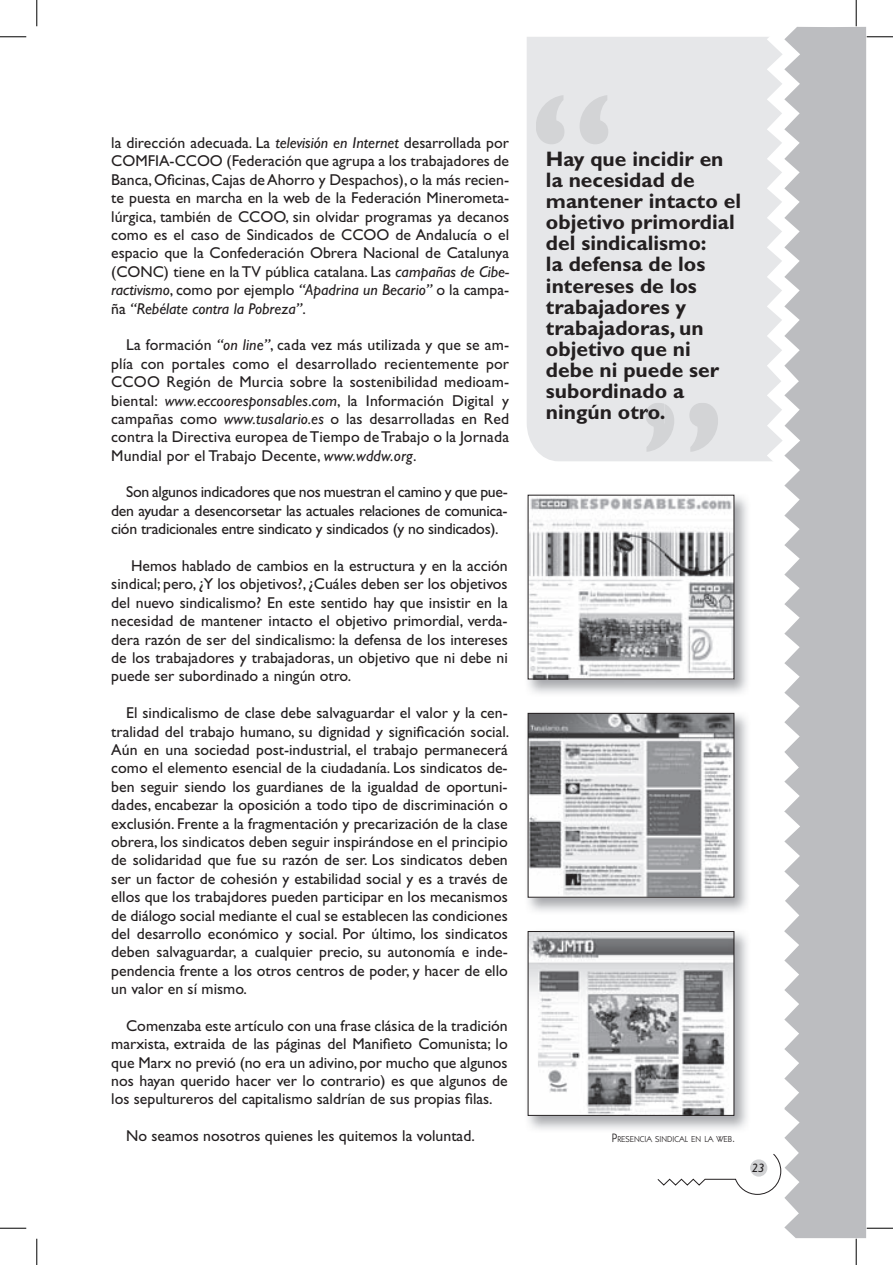
<style>
.page{position:relative;width:893px;height:1265px;background:#fff}
.page>*{position:absolute;margin:0;border:0;box-sizing:border-box;transform-origin:0 0}
.t1{font:700 21px/21px "Gill Sans";color:#231f20}
.t2{font:15.75px/18.4px "Gill Sans";color:#231f20;text-align:justify}
.t3{font:italic 12.25px "Gill Sans";color:#231f20}
.t4{font:8.58px "Itc Kabel";color:#231f20}
.s1{font-style:italic}
.s2{font-size:12.25px}
</style>
<div class="page">
<img style="left:527px;top:494px;width:220px;height:200px">
<img style="left:529px;top:496px;width:203px;height:181px">
<img style="left:527px;top:712px;width:220px;height:200px">
<img style="left:529px;top:714px;width:203px;height:181px">
<div style="left:527px;top:712px;width:207px;height:185px;border:1px solid #231f20"></div>
<img style="left:527px;top:931px;width:220px;height:199px">
<img style="left:529px;top:932px;width:203px;height:181px">
<div style="left:527px;top:930px;width:207px;height:185px;border:1px solid #231f20"></div>
<div style="left:527px;top:37px;width:239px;height:424px;background:#e6e7e9"></div>
<div style="left:535px;top:95px;width:73px;height:49px;background:linear-gradient(to right,#dbdcde,#dbdcde)"></div>
<div style="left:645px;top:402px;width:72px;height:50px;background:#e6e7e9"></div>
<div style="left:645px;top:404px;width:19px;height:19px;background:#d3d4d6"></div>
<svg style="left:766px;top:37px;width:17px;height:1137px"></svg>
<svg style="left:784px;top:27px;width:81px;height:1210px;background:#c3c4c6"></svg>
<svg style="left:657px;top:1152px;width:124px;height:42px"></svg>
<div style="left:749px;top:1159px;width:18px;height:17px;background:#d1d2d4;border-radius:50%"></div>
<svg style="left:0;top:36px;width:26px;height:1px"></svg>
<svg style="left:866px;top:36px;width:26px;height:1px"></svg>
<svg style="left:0;top:1227px;width:26px;height:1px"></svg>
<svg style="left:866px;top:1227px;width:26px;height:1px"></svg>
<svg style="left:36px;top:0;width:1px;height:26px"></svg>
<svg style="left:36px;top:1238px;width:1px;height:26px"></svg>
<svg style="left:855px;top:0;width:1px;height:26px"></svg>
<svg style="left:855px;top:1238px;width:1px;height:26px"></svg>
<p class="t2" style="left:111px;top:134px;width:399px">la dirección adecuada. La <span class="s1">televisión en Internet</span> desarrollada por COMFIA-CCOO (Federación que agrupa a los trabajadores de Banca, Oficinas, Cajas de Ahorro y Despachos), o la más recien&shy;te puesta en marcha en la web de la Federación Minerometa&shy;lúrgica, también de CCOO, sin olvidar programas ya decanos como es el caso de Sindicados de CCOO de Andalucía o el espacio que la Confederación Obrera Nacional de Catalunya (CONC) tiene en la TV pública catalana. Las <span class="s1">campañas de Cibe&shy;ractivismo</span>, como por ejemplo <span class="s1">“Apadrina un Becario”</span> o la campa&shy;ña <span class="s1">“Rebélate contra la Pobreza”</span>.</p>
<p class="t2" style="left:111px;top:336px;width:399px;text-indent:15px">La formación <span class="s1">“on line”</span>, cada vez más utilizada y que se am&shy;plía con portales como el desarrollado recientemente por CCOO Región de Murcia sobre la sostenibilidad medioam&shy;biental: <span class="s1">www.eccooresponsables.com</span>, la Información Digital y campañas como <span class="s1">www.tusalario.es</span> o las desarrolladas en Red contra la Directiva europea de Tiempo de Trabajo o la Jornada Mundial por el Trabajo Decente, <span class="s1">www.wddw.org</span>.</p>
<p class="t2" style="left:111px;top:483px;width:398px;text-indent:15px">Son algunos indicadores que nos muestran el camino y que pue&shy;den ayudar a desencorsetar las actuales relaciones de comunica&shy;ción tradicionales entre sindicato y sindicados (y no sindicados).</p>
<p class="t2" style="left:111px;top:556px;width:398px;text-indent:20px">Hemos hablado de cambios en la estructura y en la acción sindical; pero, ¿Y los objetivos?, ¿Cuáles deben ser los objetivos del nuevo sindicalismo? En este sentido hay que insistir en la necesidad de mantener intacto el objetivo primordial, verda&shy;dera razón de ser del sindicalismo: la defensa de los intereses de los trabajadores y trabajadoras, un objetivo que ni debe ni puede ser subordinado a ningún otro.</p>
<p class="t2" style="left:111px;top:703px;width:399px;text-indent:15px">El sindicalismo de clase debe salvaguardar el valor y la cen&shy;tralidad del trabajo humano, su dignidad y significación social.<br>Aún en una sociedad post-industrial, el trabajo permanecerá como el elemento esencial de la ciudadanía. Los sindicatos de&shy;ben seguir siendo los guardianes de la igualdad de oportuni&shy;dades, encabezar la oposición a todo tipo de discriminación o exclusión. Frente a la fragmentación y precarización de la clase obrera, los sindicatos deben seguir inspirándose en el principio de solidaridad que fue su razón de ser. Los sindicatos deben ser un factor de cohesión y estabilidad social y es a través de ellos que los trabajdores pueden participar en los mecanismos de diálogo social mediante el cual se establecen las condiciones del desarrollo económico y social. Por último, los sindicatos deben salvaguardar, a cualquier precio, su autonomía e inde&shy;pendencia frente a los otros centros de poder, y hacer de ello un valor en sí mismo.</p>
<p class="t2" style="left:111px;top:1016px;width:398px;text-indent:15px">Comenzaba este artículo con una frase clásica de la tradición marxista, extraida de las páginas del Manifieto Comunista; lo que Marx no previó (no era un adivino, por mucho que algunos nos hayan querido hacer ver lo contrario) es que algunos de los sepultureros del capitalismo saldrían de sus propias filas.</p>
<p class="t2" style="left:126px;top:1126px;width:350px">No seamos nosotros quienes les quitemos la voluntad.</p>
<h1 class="t1" style="left:545px;top:149px;width:196px">Hay que incidir en la necesidad de mantener intacto el objetivo primordial del sindicalismo:<br>la defensa de los intereses de los trabajadores y trabajadoras, un objetivo que ni debe ni puede ser subordinado a ningún otro.</h1>
<p class="t4" style="left:611px;top:1133px;width:125px"><span class="s2">P</span>RESENCIA SINDICAL EN LA WEB<span class="s2">.</span></p>
<p class="t3" style="left:751px;top:1160px;width:14px">23</p>
</div>
